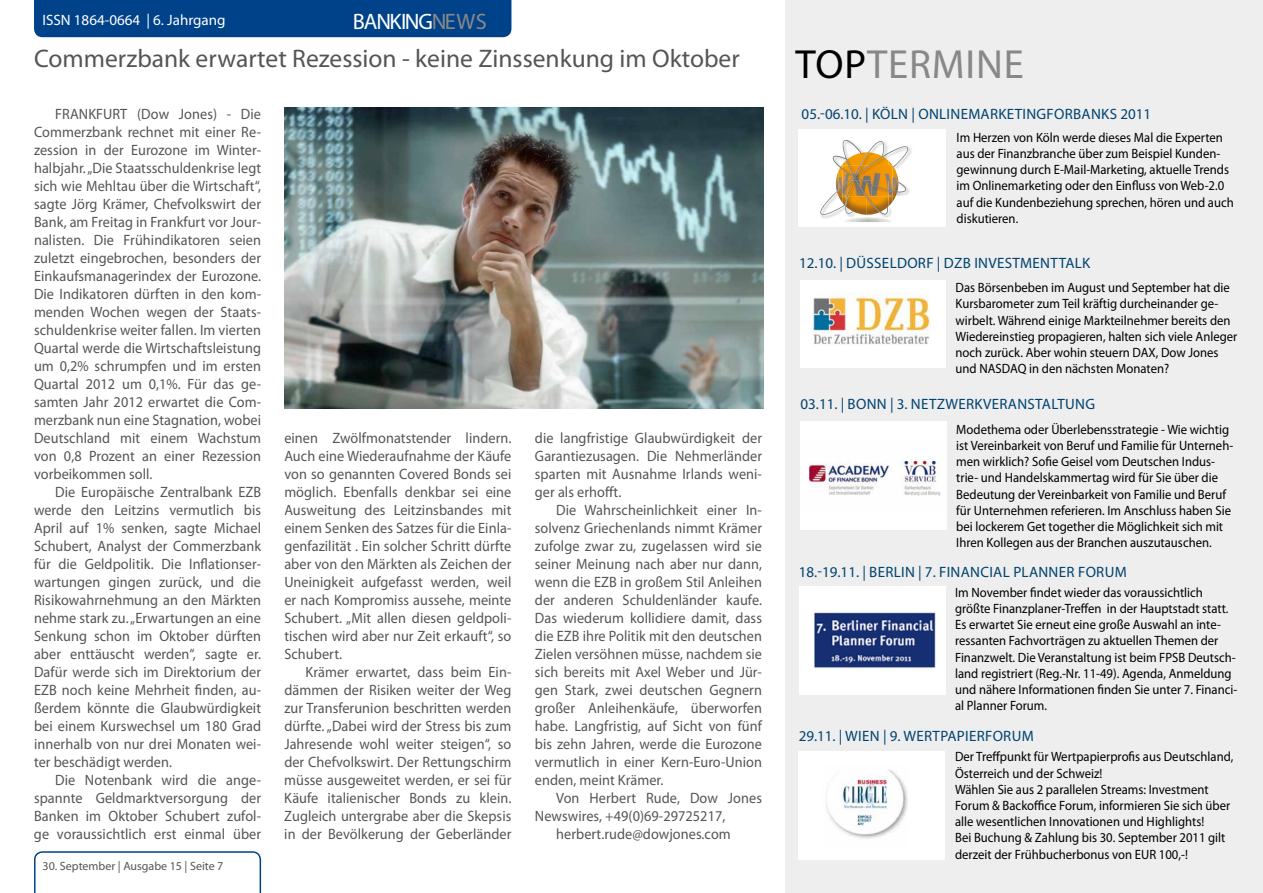
<style>
.page{position:relative;width:1263px;height:893px;background:#fff}
.page>*{position:absolute;margin:0;border:0;box-sizing:border-box;transform-origin:0 0}
.t1{font:40.8px "Myriad Pro";letter-spacing:.02em;color:#888}
.t2{font:25.5px "Myriad Pro";color:#555}
.t3{font:22.35px "Myriad Pro";letter-spacing:.025em;color:#fff}
.t4{font:15px/18px "Myriad Pro";letter-spacing:.005em;color:#555;text-align:justify;scale:.95 1}
.t5{font:15px "Myriad Pro";letter-spacing:.02em;color:#004370}
.t6{font:15px "Myriad Pro";color:#fff}
.t7{font:13.5px/16.2px "Myriad Pro";color:#000;scale:.94 1}
.t8{font:12px "Myriad Pro";color:#555}
.s1{color:#888}
.s2{color:#000}
</style>
<div class="page">
<div style="left:34px;top:0;width:477px;height:37px;background:#004289"></div>
<svg style="left:34px;top:851px;width:227px;height:42px"></svg>
<div style="left:785px;top:0;width:478px;height:893px;background:#eee"></div>
<div style="left:800px;top:280px;width:146px;height:88px;background:#fff"></div>
<div style="left:800px;top:421px;width:146px;height:109px;background:#fff"></div>
<div style="left:799px;top:130px;width:147px;height:97px;background:#fff"></div>
<img style="left:824px;top:147px;width:88px;height:72px">
<img style="left:908px;top:155px;width:2px;height:41px">
<img style="left:851px;top:218px;width:33px;height:1px">
<img style="left:820px;top:140px;width:88px;height:78px">
<img style="left:808px;top:458px;width:133px;height:38px">
<div style="left:799px;top:587px;width:146px;height:108px;background:#fff"></div>
<div style="left:799px;top:751px;width:146px;height:109px;background:#fff"></div>
<img style="left:826px;top:770px;width:81px;height:69px">
<img style="left:813px;top:293px;width:117px;height:52px">
<img style="left:284px;top:107px;width:480px;height:301px">
<img style="left:814px;top:612px;width:122px;height:56px">
<p class="t6" style="left:43px;top:11px;width:8px">ISSN</p>
<p class="t6" style="left:74px;top:11px;width:153px">1864-0664 | 6. Jahrgang</p>
<h3 class="t3" style="left:353px;top:7px;width:136px">banking<span class="s1">news</span></h3>
<h2 class="t2" style="left:34px;top:43px;width:707px">Commerzbank erwartet Rezession - keine Zinssenkung im Oktober</h2>
<p class="t4" style="left:55px;top:105px;width:18px">FRANK</p>
<p class="t4" style="left:34px;top:105px;width:241px;text-indent:62px">FURT (Dow Jones) - Die Commerzbank rechnet mit einer Re&shy;zession in der Eurozone im Winter&shy;halbjahr. „Die Staatsschuldenkrise legt sich wie Mehltau über die Wirtschaft“, sagte Jörg Krämer, Chefvolkswirt der Bank, am Freitag in Frankfurt vor Jour&shy;nalisten. Die Frühindikatoren seien zuletzt eingebrochen, besonders der Einkaufsmanagerindex der Eurozone.<br>Die I ndikatoren dürften in den kom&shy;menden Wochen wegen der Staats&shy;schuldenkrise weiter fallen. I m vierten Quartal werde die Wirtschaftsleistung um 0,2% schrumpfen und im ersten Quartal 2012 um 0,1%. Für das ge&shy;samten Jahr 2012 erwartet die Com&shy;merzbank nun eine Stagnation, wobei Deutschland mit einem Wachstum von 0,8 Prozent an einer Rezession vorbeikommen soll.</p>
<p class="t4" style="left:34px;top:483px;width:241px;text-align:left;text-indent:21px">Die Europäische Zentralbank EZB werde den Leitzins vermutlich bis<br>April auf 1% senken, sagte Michael<br>Schubert, Analyst der Commerzbank für die Geldpolitik. Die I nflationser&shy;wartungen gingen zurück, und die<br>Risikowahrnehmung an den Märkten nehme stark zu. „Erwartungen an eine<br>Senkung schon im Oktober dürften aber enttäuscht werden“, sagte er.<br>Dafür werde sich im Direktorium der<br>EZB</p>
<p class="t4" style="left:535px;top:429px;width:241px">die langfristige Glaubwürdigkeit der Garantiezusagen. Die Nehmerländer sparten mit Ausnahme I rlands weni&shy;ger als erhofft.</p>
<p class="t4" style="left:535px;top:501px;width:241px;text-indent:21px">Die Wahrscheinlichkeit einer I n&shy;solvenz Griechenlands nimmt Krämer zufolge zwar zu, zugelassen wird sie seiner Meinung nach aber nur dann, wenn die EZB</p>
<p class="t4" style="left:284px;top:429px;width:241px">einen Zwölfmonatstender lindern.<br>Auch eine Wiederaufnahme der Käufe von so genannten Covered Bonds sei möglich. Ebenfalls denkbar sei eine Ausweitung des Leitzinsbandes mit einem Senken des Satzes für die Einla&shy;genfazilität . Ein solcher Schritt dürfte aber von den Märkten als Zeichen der Uneinigkeit aufgefasst werden, weil er nach Kompromiss aussehe, meinte Schubert. „Mit allen diesen geldpoli&shy;tischen wird aber nur Zeit erkauft“, so Schubert.</p>
<p class="t4" style="left:284px;top:663px;width:241px;text-indent:21px">Krämer erwartet, dass beim Ein&shy;dämmen der Risiken weiter der Weg zur Transferunion beschritten werden dürfte. „Dabei wird der Stress bis zum Jahresende wohl weiter steigen“, so der Chefvolkswirt. Der Rettungschirm müsse ausgeweitet werden, er sei für Käufe italienischer Bonds zu klein.<br>Zugleich untergrabe aber die Skepsis in der Bevölkerung der Geberländer</p>
<p class="t4" style="left:535px;top:573px;width:241px;text-indent:85px">in großem Stil Anleihen der anderen Schuldenländer kaufe.<br>Das wiederum kollidiere damit, dass die EZB</p>
<p class="t4" style="left:535px;top:627px;width:241px;text-indent:48px">ihre Politik mit den deutschen Zielen versöhnen müsse, nachdem sie sich bereits mit Axel Weber und Jür&shy;gen Stark, zwei deutschen Gegnern großer Anleihenkäufe, überworfen habe. Langfristig, auf Sicht von fünf bis zehn Jahren, werde die Eurozone vermutlich in einer Kern-Euro-Union enden, meint Krämer.</p>
<p class="t4" style="left:556px;top:789px;width:218px">Von Herbert Rude, Dow Jones</p>
<p class="t4" style="left:535px;top:807px;width:202px">Newswires, +49(0)69-29725217,</p>
<p class="t4" style="left:556px;top:825px;width:185px">herbert.rude@dowjones.com</p>
<p class="t4" style="left:34px;top:681px;width:241px;text-indent:28px">noch keine Mehrheit finden, au&shy;ßerdem könnte die Glaubwürdigkeit bei einem Kurswechsel um 180 Grad innerhalb von nur drei Monaten wei&shy;ter beschädigt werden.</p>
<p class="t4" style="left:34px;top:771px;width:241px;text-indent:21px">Die Notenbank wird die ange&shy;spannte Geldmarktversorgung der Banken im Oktober Schubert zufol&shy;ge voraussichtlich erst einmal über</p>
<p class="t8" style="left:43px;top:859px;width:182px">30. September | Ausgabe 15 | Seite 7</p>
<h1 class="t1" style="left:796px;top:39px;width:230px"><span class="s2">TOP</span>termine</h1>
<p class="t5" style="left:802px;top:104px;width:351px">05.-06.10. | Köln | ONlinemarketingforbanks 2011</p>
<p class="t7" style="left:956px;top:129px;width:296px">I m Herzen von Köln werde dieses Mal die Experten aus der Finanzbranche über zum Beispiel Kunden&shy;gewinnung durch E-Mail-Marketing, aktuelle Trends im Onlinemarketing oder den Einfluss von Web-2.0 auf die Kundenbeziehung sprechen, hören und auch diskutieren.</p>
<p class="t5" style="left:799px;top:253px;width:292px">12.10. | Düsseldorf | DZB Investmenttalk</p>
<p class="t7" style="left:955px;top:279px;width:301px">Das Börsenbeben im August und September hat die Kursbarometer zum Teil kräftig durcheinander ge&shy;wirbelt. Während einige Markteilnehmer bereits den Wiedereinstieg propagieren, halten sich viele Anleger noch zurück. Aber wohin steuern DAX, Dow Jones und NASDAQ in den nächsten Monaten?</p>
<p class="t5" style="left:800px;top:395px;width:296px">03.11. | BONN | 3. Netzwerkveranstaltung</p>
<p class="t7" style="left:956px;top:421px;width:296px">Modethema oder Überlebensstrategie - Wie wichtig ist Vereinbarkeit von Beruf und Familie für Unterneh&shy;men wirklich? Sofie Geisel vom Deutschen I ndus&shy;trie- und Handelskammertag wird für Sie über die Bedeutung der Vereinbarkeit von Familie und Beruf für Unternehmen referieren. I m Anschluss haben Sie bei lockerem Get together die Möglichkeit sich mit<br>I hren Kollegen aus der Branchen auszutauschen.</p>
<p class="t5" style="left:799px;top:562px;width:317px">18.-19.11. | Berlin | 7. Financial Planner Forum</p>
<p class="t7" style="left:955px;top:584px;width:302px">I m November findet wieder das voraussichtlich größte Finanzplaner-Treffen in der Hauptstadt statt.<br>Es erwartet Sie erneut eine große Auswahl an inte&shy;ressanten Fachvorträgen zu aktuellen Themen der Finanzwelt. Die Veranstaltung ist beim FPSB Deutsch&shy;land registriert (Reg.-N r. 11-49). Agenda, Anmeldung und nähere I nformationen finden Sie unter 7. Financi&shy;al Planner Forum.</p>
<p class="t5" style="left:799px;top:727px;width:224px">29.11. | Wien | 9. Wertpapierforum</p>
<p class="t7" style="left:955px;top:748px;width:298px">Der Treffpunkt für Wertpapierprofis aus Deutschland, Österreich und der Schweiz!<br>Wählen Sie aus 2 parallelen Streams: I nvestment Forum &amp; Backoffice Forum, informieren Sie sich über alle wesentlichen I nnovationen und H ighlights!<br>Bei Buchung &amp; Zahlung bis 30. September 2011 gilt derzeit der Frühbucherbonus von EUR 100,-!</p>
</div>
